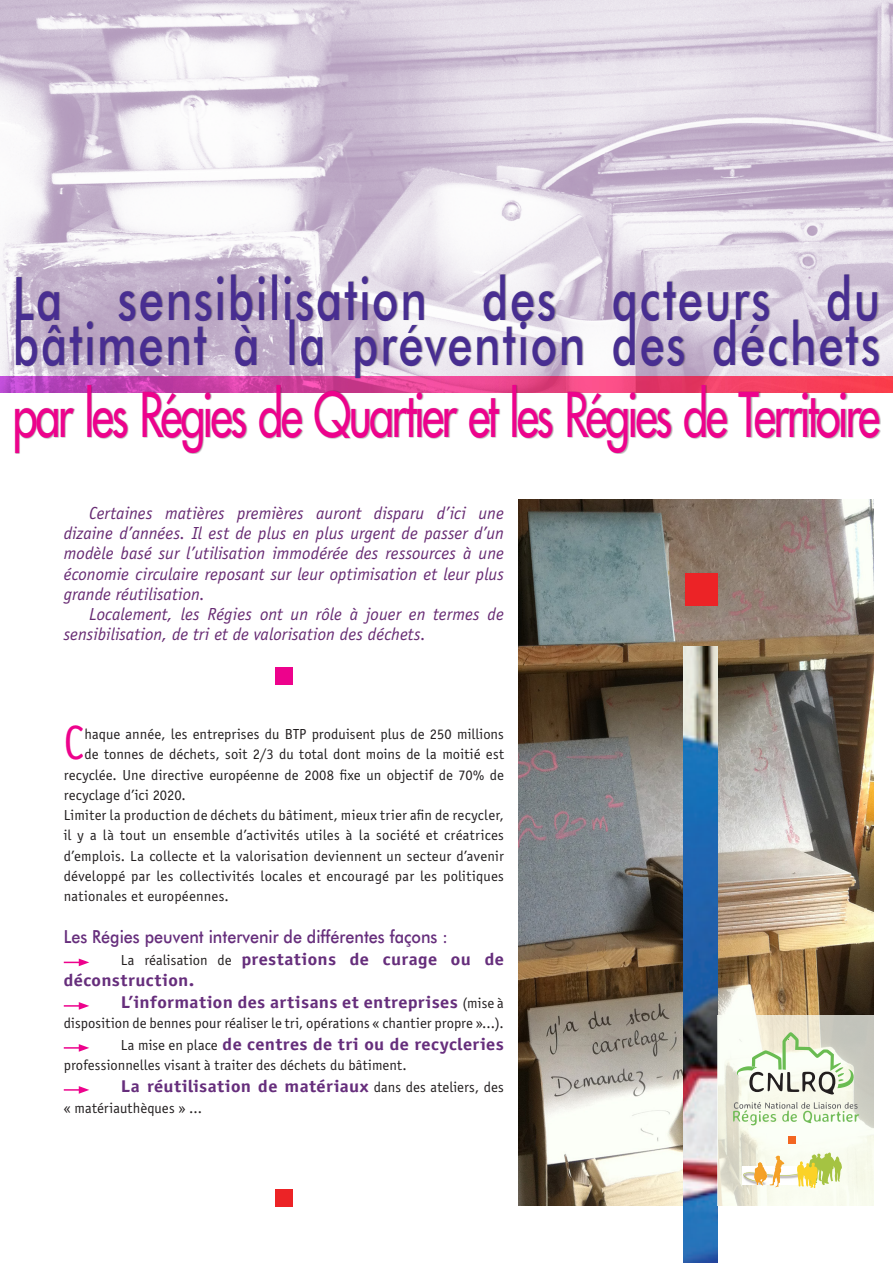
<style>
.page{position:relative;width:893px;height:1263px;background:#fff}
.page>*{position:absolute;margin:0;border:0;box-sizing:border-box;transform-origin:0 0}
.nom_site{font:500 60px "Futura BT";letter-spacing:.04em;color:#482e91;scale:.75 1}
.nom_site-2{font:60px "Futura";letter-spacing:-.06em;color:#ed028c;scale:.75 1}
.Lettrine2{font:49.5px "Officina Sans";color:#ed028c;scale:.91 1}
.t1{font:italic 18px/20.2px "Officina Sans";letter-spacing:.005em;color:#672b73;text-align:justify}
.Sous-Titre_de_Rubriq{font:500 18px "Futura BT";color:#662e7c;scale:.9 1}
.t2{font:700 17.55px/21.8px "Officina Sans";letter-spacing:.02em;color:#662e7c;scale:1.11 1}
.Lettrine2-2{font:15px/20.2px "Officina Sans";letter-spacing:.01em;color:#231f20;text-align:justify}
.s1{font-weight:400;font-size:15px;color:#231f20}
</style>
<div class="page">
<img style="left:518px;top:499px;width:356px;height:707px">
<img style="left:683px;top:646px;width:34px;height:617px">
<div style="left:685px;top:573px;width:33px;height:32px;background:#ec2326"></div>
<img style="left:0;top:0;width:893px;height:392px">
<div style="left:15px;top:274px;width:866px;height:180px;background:#231f20;opacity:.36"></div>
<svg style="left:64px;top:958px;width:25px;height:8px"></svg>
<svg style="left:64px;top:1002px;width:25px;height:8px"></svg>
<svg style="left:64px;top:1044px;width:25px;height:8px"></svg>
<svg style="left:64px;top:1086px;width:25px;height:8px"></svg>
<div style="left:275px;top:1189px;width:17px;height:17px;background:#ec2326"></div>
<div style="left:275px;top:667px;width:17px;height:17px;background:#ed028c"></div>
<svg style="left:717px;top:1016px;width:157px;height:190px"></svg>
<svg style="left:737px;top:1032px;width:117px;height:62px"></svg>
<svg style="left:733px;top:1102px;width:126px;height:23px"></svg>
<div style="left:788px;top:1136px;width:7px;height:7px;background:#f36621"></div>
<img style="left:742px;top:1166px;width:1px;height:19px">
<svg style="left:743px;top:1152px;width:100px;height:36px"></svg>
<img style="left:754px;top:1155px;width:31px;height:32px">
<p class="nom_site" style="left:13px;top:262px;width:1158px">La sensibilisation des acteurs du</p>
<p class="nom_site" style="left:13px;top:307px;width:1158px">bâtiment à la prévention des déchets</p>
<p class="nom_site-2" style="left:13px;top:375px;width:1158px">par les Régies de Quartier et les Régies de Territoire</p>
<p class="t1" style="left:64px;top:503px;width:442px;text-indent:26px">Certaines matières premières auront disparu d’ici une dizaine d’années. Il est de plus en plus urgent de passer d’un modèle basé sur l’utilisation immodérée des ressources à une économie circulaire reposant sur leur optimisation et leur plus grande réutilisation.</p>
<p class="t1" style="left:64px;top:604px;width:442px;text-indent:26px">Localement, les Régies ont un rôle à jouer en termes de sensibilisation, de tri et de valorisation des déchets.</p>
<p class="Lettrine2" style="left:64px;top:715px;width:24px">C</p>
<p class="Lettrine2-2" style="left:84px;top:724px;width:421px">haque année, les entreprises du BTP produisent plus de 250 millions</p>
<p class="Lettrine2-2" style="left:84px;top:744px;width:421px">de tonnes de déchets, soit 2/3 du total dont moins de la moitié est</p>
<p class="Lettrine2-2" style="left:64px;top:765px;width:442px">recyclée. Une directive européenne de 2008 fixe un objectif de 70% de</p>
<p class="Lettrine2-2" style="left:64px;top:785px;width:124px">recyclage d’ici 2020.</p>
<p class="Lettrine2-2" style="left:64px;top:805px;width:442px">Limiter la production de déchets du bâtiment, mieux trier afin de recycler, il y a là tout un ensemble d’activités utiles à la société et créatrices d’emplois. La collecte et la valorisation deviennent un secteur d’avenir développé par les collectivités locales et encouragé par les politiques nationales et européennes.</p>
<p class="Sous-Titre_de_Rubriq" style="left:64px;top:926px;width:428px">Les Régies peuvent intervenir de différentes façons :</p>
<p class="t2" style="left:64px;top:948px;width:398px;text-indent:57px"><span class="s1">La réalisation de</span> prestations de curage ou de déconstruction.</p>
<p class="t2" style="left:121px;top:991px;width:347px">L’information des artisans et entreprises <span class="s1">(mise à</span></p>
<p class="Lettrine2-2" style="left:64px;top:1013px;width:442px">disposition de bennes pour réaliser le tri, opérations « chantier propre »…).</p>
<p class="t2" style="left:121px;top:1033px;width:347px"><span class="s1">La mise en place</span> de centres de tri ou de recycleries</p>
<p class="Lettrine2-2" style="left:64px;top:1055px;width:344px">professionnelles visant à traiter des déchets du bâtiment.</p>
<p class="t2" style="left:121px;top:1075px;width:347px">La réutilisation de matériaux <span class="s1">dans des ateliers, des</span></p>
<p class="Lettrine2-2" style="left:64px;top:1097px;width:140px">« matériauthèques » …</p>
</div>
